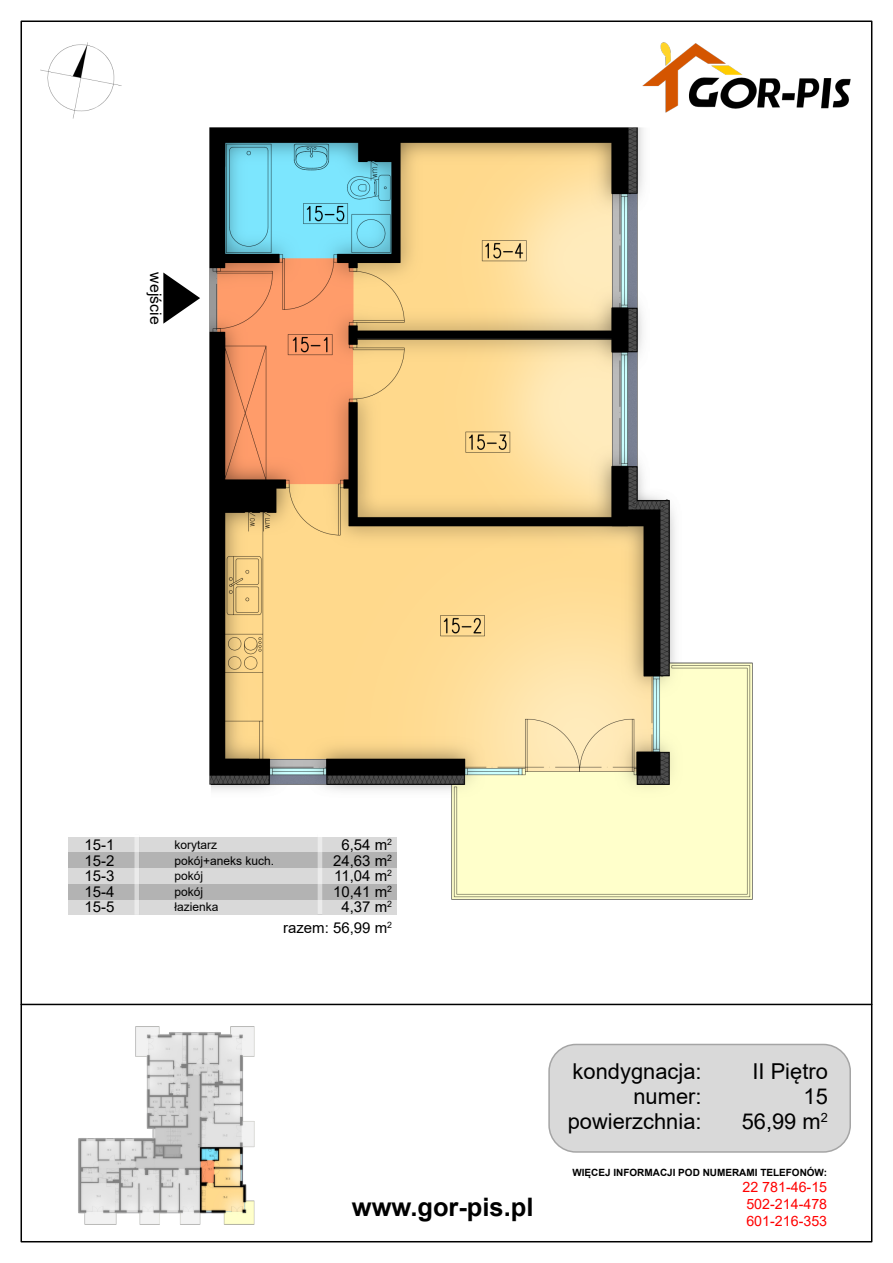
<style>
.page{position:relative;width:893px;height:1263px;background:#fff}
.page>*{position:absolute;margin:0;border:0;box-sizing:border-box;transform-origin:0 0}
.t1{font:700 25.5px "Arial";color:#000}
.t2{font:21.9px/25px "Arial";color:#000;text-align:right}
.t3{font:15.75px "Arial";color:#000}
.t4{font:15px/30.8px "Arial";color:#000}
.t5{font:14.25px/16.6px "Arial";color:#f00;text-align:justify}
.t6{font:12px "Arial";color:#000}
.t7{font:700 9.9px "Arial";color:#000}
</style>
<div class="page">
<img style="left:643px;top:42px;width:208px;height:70px">
<hr style="left:21px;top:1004px;width:851px;height:1px;background:#000">
<img style="left:40px;top:42px;width:82px;height:77px">
<img style="left:78px;top:1026px;width:177px;height:198px">
<img style="left:210px;top:127px;width:542px;height:772px">
<svg style="left:163px;top:272px;width:37px;height:52px"></svg>
<div style="left:68px;top:837px;width:328px;height:16px;background:#d9d9d9"></div>
<div style="left:68px;top:853px;width:328px;height:15px;background:#b3b3b3"></div>
<div style="left:68px;top:868px;width:328px;height:16px;background:#d9d9d9"></div>
<div style="left:68px;top:899px;width:328px;height:15px;background:#d9d9d9"></div>
<div style="left:68px;top:884px;width:328px;height:15px;background:#b3b3b3"></div>
<img style="left:134px;top:835px;width:188px;height:80px">
<div style="left:548px;top:1044px;width:303px;height:109px;background:#d9d9d9;border:2px solid #a5a5a5;border-radius:27px"></div>
<p class="t3" style="left:162px;top:272px;width:53px;rotate:90deg">wejście</p>
<p class="t4" style="left:85px;top:831px;width:32px">15-1</p>
<p class="t4" style="left:341px;top:831px;width:52px">6,54 m<sup>2</sup></p>
<p class="t6" style="left:174px;top:840px;width:44px">korytarz</p>
<p class="t4" style="left:85px;top:846px;width:32px">15-2</p>
<p class="t4" style="left:333px;top:846px;width:61px">24,63 m<sup>2</sup></p>
<p class="t4" style="left:85px;top:862px;width:32px">15-3<br>15-5</p>
<p class="t4" style="left:334px;top:862px;width:59px;text-align:center">11,04 m<sup>2<br></sup>4,37 m<sup>2</sup></p>
<p class="t6" style="left:174px;top:856px;width:101px">pokój+aneks kuch.</p>
<p class="t6" style="left:174px;top:872px;width:30px">pokój</p>
<p class="t6" style="left:174px;top:902px;width:46px">łazienka</p>
<p class="t4" style="left:85px;top:877px;width:32px">15-4</p>
<p class="t4" style="left:333px;top:877px;width:61px">10,41 m<sup>2</sup></p>
<p class="t6" style="left:174px;top:887px;width:30px">pokój</p>
<p class="t4" style="left:283px;top:914px;width:111px">razem: 56,99 m<sup>2</sup></p>
<h1 class="t1" style="left:352px;top:1198px;width:183px">www.gor-pis.pl</h1>
<h2 class="t2" style="left:568px;top:1061px;width:135px">kondygnacja: numer: powierzchnia:</h2>
<h2 class="t2" style="left:742px;top:1061px;width:88px">II Piętro<br>15<br>56,99 m<sup>2</sup></h2>
<p class="t7" style="left:572px;top:1168px;width:256px">WIĘCEJ INFORMACJI POD NUMERAMI TELEFONÓW:</p>
<p class="t5" style="left:742px;top:1180px;width:86px">22 781-46-15<br>502-214-478<br>601-216-353</p>
</div>
